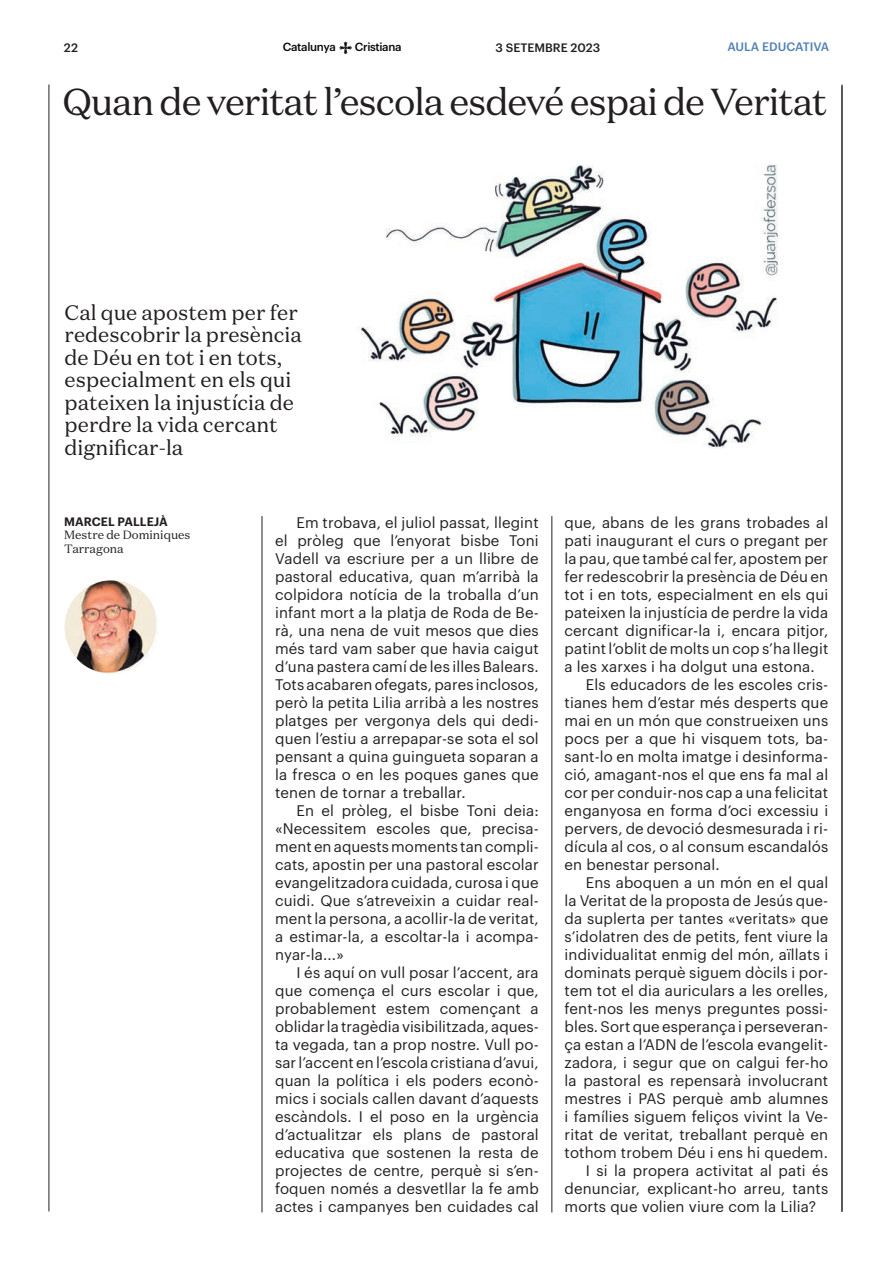
<style>
.page{position:relative;width:893px;height:1263px;background:#fff}
.page>*{position:absolute;margin:0;border:0;box-sizing:border-box;transform-origin:0 0}
.t1{font:37.5px "Domaine Text";letter-spacing:-.03em;color:#231f20}
.t2{font:21px/22.5px "Domaine Text";color:#231f20}
.t3{font:15px/18px "Graphik";letter-spacing:.01em;color:#231f20;text-align:justify}
.t4{font:12px/13.5px "Domaine Text";color:#231f20}
.t5{font:500 12px "Graphik";color:#231f20}
.t6{font:500 12px "Graphik";letter-spacing:-.01em;color:#5181b8}
.t7{font:600 12px "Graphik";letter-spacing:.005em;color:#231f20}
.t8{font:500 11.55px "Graphik";letter-spacing:-.03em;color:#07090c}
</style>
<div class="page">
<hr style="left:49px;top:85px;width:1px;height:1126px;background:#231f20">
<hr style="left:842px;top:85px;width:1px;height:1126px;background:#231f20">
<svg style="left:339px;top:42px;width:13px;height:12px"></svg>
<hr style="left:842px;top:86px;width:1px;height:1126px;background:#231f20">
<img style="left:361px;top:164px;width:417px;height:284px">
<img style="left:65px;top:580px;width:93px;height:94px;border-radius:47px">
<hr style="left:262px;top:516px;width:1px;height:696px;background:#231f20">
<hr style="left:552px;top:516px;width:1px;height:696px;background:#231f20">
<p class="t5" style="left:64px;top:38px;width:16px">22</p>
<p class="t8" style="left:283px;top:38px;width:54px">Catalunya</p>
<p class="t8" style="left:355px;top:38px;width:48px">Cristiana</p>
<p class="t5" style="left:495px;top:38px;width:106px">3 SETEMBRE 2023</p>
<p class="t6" style="left:727px;top:38px;width:103px">AULA EDUCATIVA</p>
<h1 class="t1" style="left:62px;top:78px;width:766px">Quan de veritat l’escola esdevé espai de Veritat</h1>
<h2 class="t2" style="left:65px;top:301px;width:239px">Cal que apostem per fer redescobrir la presència de Déu en tot i en tots, especialment en els qui pateixen la injustícia de perdre la vida cercant dignificar-la</h2>
<p class="t7" style="left:64px;top:512px;width:105px">MARCEL PALLEJÀ</p>
<p class="t4" style="left:64px;top:528px;width:128px">Mestre de Dominiques<br>Tarragona</p>
<p class="t3" style="left:275px;top:513px;width:265px;text-indent:21px">Em trobava, el juliol passat, llegint el pròleg que l’enyorat bisbe Toni Vadell va escriure per a un llibre de pastoral educativa, quan m’arribà la colpidora notícia de la troballa d’un infant mort a la platja de Roda de Be&shy;rà, una nena de vuit mesos que dies més tard vam saber que havia caigut d’una pastera camí de les illes Balears.<br>Tots acabaren ofegats, pares inclosos, però la petita Lilia arribà a les nostres platges per vergonya dels qui dedi&shy;quen l’estiu a arrepapar-se sota el sol pensant a quina guingueta soparan a la fresca o en les poques ganes que tenen de tornar a treballar.</p>
<p class="t3" style="left:275px;top:801px;width:265px;text-indent:21px">En el pròleg, el bisbe Toni deia: «Necessitem escoles que, precisa&shy;ment en aquests moments tan compli&shy;cats, apostin per una pastoral escolar evangelitzadora cuidada, curosa i que cuidi. Que s’atreveixin a cuidar real&shy;ment la persona, a acollir-la de veritat, a estimar-la, a escoltar-la i acompa&shy;nyar-la...»</p>
<p class="t3" style="left:275px;top:963px;width:265px;text-indent:21px">I és aquí on vull posar l’accent, ara que comença el curs escolar i que, probablement estem començant a oblidar la tragèdia visibilitzada, aques&shy;ta vegada, tan a prop nostre. Vull po&shy;sar l’accent en l’escola cristiana d’avui, quan la política i els poders econò&shy;mics i socials callen davant d’aquests escàndols. I el poso en la urgència d’actualitzar els plans de pastoral educativa que sostenen la resta de projectes de centre, perquè si s’en&shy;foquen només a desvetllar la fe amb actes i campanyes ben cuidades cal</p>
<p class="t3" style="left:565px;top:513px;width:265px">que, abans de les grans trobades al</p>
<p class="t3" style="left:565px;top:531px;width:265px">pati inaugurant el curs o pregant per</p>
<p class="t3" style="left:565px;top:549px;width:265px">la pau, que també cal fer, apostem per</p>
<p class="t3" style="left:565px;top:567px;width:265px">fer redescobrir la presència de Déu en</p>
<p class="t3" style="left:565px;top:585px;width:265px">tot i en tots, especialment en els qui</p>
<p class="t3" style="left:565px;top:603px;width:265px">pateixen la injustícia de perdre la vida</p>
<p class="t3" style="left:565px;top:621px;width:265px">cercant dignificar-la i, encara pitjor,</p>
<p class="t3" style="left:565px;top:639px;width:265px">patint l’oblit de molts un cop s’ha llegit</p>
<p class="t3" style="left:565px;top:657px;width:252px">a les xarxes i ha dolgut una estona.</p>
<p class="t3" style="left:586px;top:675px;width:244px">Els educadors de les escoles cris-</p>
<p class="t3" style="left:565px;top:693px;width:265px">tianes hem d’estar més desperts que</p>
<p class="t3" style="left:565px;top:711px;width:265px">mai en un món que construeixen uns</p>
<p class="t3" style="left:565px;top:729px;width:265px">pocs per a que hi visquem tots, ba-</p>
<p class="t3" style="left:565px;top:747px;width:265px">sant-lo en molta imatge i desinforma-</p>
<p class="t3" style="left:565px;top:765px;width:265px">ció, amagant-nos el que ens fa mal al</p>
<p class="t3" style="left:565px;top:783px;width:265px">cor per conduir-nos cap a una felicitat</p>
<p class="t3" style="left:565px;top:801px;width:265px">enganyosa en forma d’oci excessiu i</p>
<p class="t3" style="left:565px;top:819px;width:265px">pervers, de devoció desmesurada i ri-</p>
<p class="t3" style="left:565px;top:837px;width:265px">dícula al cos, o al consum escandalós</p>
<p class="t3" style="left:565px;top:855px;width:157px">en benestar personal.</p>
<p class="t3" style="left:586px;top:873px;width:244px">Ens aboquen a un món en el qual</p>
<p class="t3" style="left:565px;top:891px;width:265px">la Veritat de la proposta de Jesús que-</p>
<p class="t3" style="left:565px;top:909px;width:265px">da suplerta per tantes «veritats» que</p>
<p class="t3" style="left:565px;top:927px;width:265px">s’idolatren des de petits, fent viure la</p>
<p class="t3" style="left:565px;top:945px;width:265px">individualitat enmig del món, aïllats i</p>
<p class="t3" style="left:565px;top:963px;width:265px">dominats perquè siguem dòcils i por-</p>
<p class="t3" style="left:565px;top:981px;width:265px">tem tot el dia auriculars a les orelles,</p>
<p class="t3" style="left:565px;top:999px;width:265px">fent-nos les menys preguntes possi-</p>
<p class="t3" style="left:565px;top:1017px;width:265px">bles. Sort que esperança i perseveran-</p>
<p class="t3" style="left:565px;top:1035px;width:265px">ça estan a l’ADN de l’escola evangelit-</p>
<p class="t3" style="left:565px;top:1053px;width:265px">zadora, i segur que on calgui fer-ho</p>
<p class="t3" style="left:565px;top:1071px;width:265px">la pastoral es repensarà involucrant</p>
<p class="t3" style="left:565px;top:1089px;width:265px">mestres i PAS perquè amb alumnes</p>
<p class="t3" style="left:565px;top:1107px;width:265px">i famílies siguem feliços vivint la Ve-</p>
<p class="t3" style="left:565px;top:1125px;width:265px">ritat de veritat, treballant perquè en</p>
<p class="t3" style="left:565px;top:1143px;width:265px">tothom trobem Déu i ens hi quedem.</p>
<p class="t3" style="left:586px;top:1161px;width:244px">I si la propera activitat al pati és</p>
<p class="t3" style="left:565px;top:1179px;width:265px">denunciar, explicant-ho arreu, tants</p>
<p class="t3" style="left:565px;top:1197px;width:253px">morts que volien viure com la Lilia?</p>
</div>
